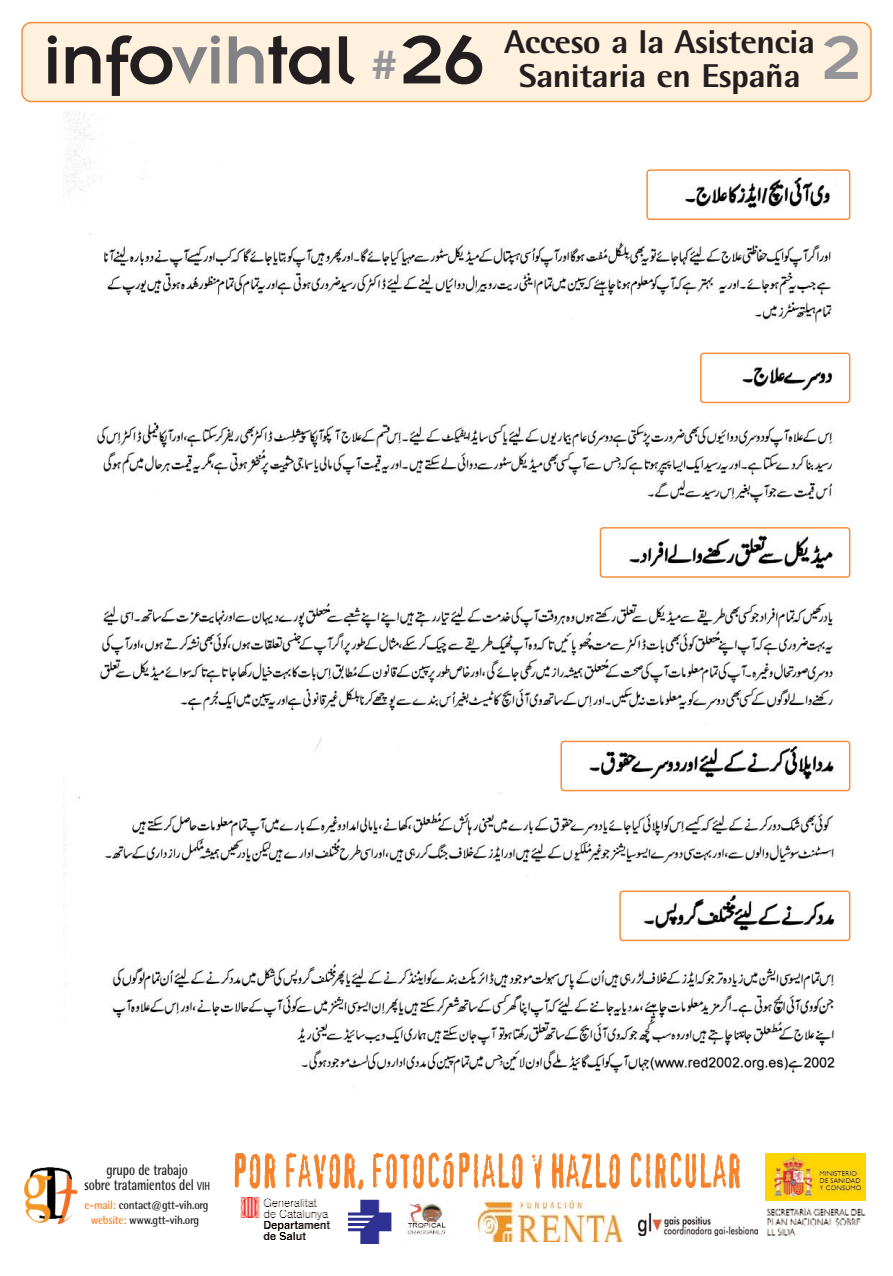
<style>
.page{position:relative;width:893px;height:1276px;background:#fff}
.page>*{position:absolute;margin:0;border:0;box-sizing:border-box;transform-origin:0 0}
.t1{font:75px "Insignia A";letter-spacing:-.015em;color:#231f20;scale:1.05 1}
.t2{font:67.5px "Insignia A";color:#939598;scale:1.05 1}
.t3{font:45px "Confidential";color:#f5822a;scale:.67 1}
.t4{font:800 33px "Rotis Semi Sans";letter-spacing:-.015em;color:#231f20;scale:1.05 1}
.t5{font:700 15.6px/15px "Rotis Semi Sans";letter-spacing:-.01em;color:#231f20;text-align:center;scale:.77 1}
.t6{font:700 12px/15px "Rotis Semi Sans";letter-spacing:-.02em;color:#231f20;text-align:center;scale:.91 1}
.s1{color:#808285}
.s2{font-size:45px;color:#939598}
.s3{font-size:11.7px}
.s4{color:#f5822a}
</style>
<div class="page">
<img style="left:64px;top:111px;width:774px;height:977px">
<div style="left:21px;top:22px;width:851px;height:80px;background:#fff1de"></div>
<img style="left:638px;top:1213px;width:119px;height:22px">
<svg style="left:646px;top:169px;width:204px;height:51px"></svg>
<svg style="left:700px;top:352px;width:150px;height:51px"></svg>
<svg style="left:600px;top:527px;width:250px;height:51px"></svg>
<svg style="left:560px;top:740px;width:290px;height:51px"></svg>
<svg style="left:619px;top:890px;width:231px;height:51px"></svg>
<img style="left:240px;top:1197px;width:91px;height:43px">
<img style="left:349px;top:1199px;width:97px;height:44px">
<img style="left:479px;top:1200px;width:144px;height:41px">
<img style="left:24px;top:1167px;width:54px;height:58px">
<img style="left:765px;top:1153px;width:100px;height:47px">
<img style="left:766px;top:1207px;width:99px;height:29px">
<h1 class="t1" style="left:43px;top:36px;width:423px">info<span class="s1">vih</span>tal <span class="s2">#</span>26</h1>
<h3 class="t4" style="left:504px;top:30px;width:298px">Acceso a la Asistencia</h3>
<h3 class="t4" style="left:519px;top:65px;width:270px">Sanitaria en España</h3>
<h2 class="t2" style="left:822px;top:37px;width:39px">2</h2>
<h3 class="t5" style="left:84px;top:1163px;width:165px">grupo de trabajo<br>sobre tratamientos del <span class="s3">VIH</span></h3>
<p class="t6" style="left:85px;top:1199px;width:138px"><span class="s4">e-mail:</span> contact@gtt-vih.org <span class="s4">website:</span> www.gtt-vih.org</p>
<h3 class="t3" style="left:232px;top:1145px;width:762px">POR FAVOR, FOTOCÓPIALO Y HAZLO CIRCULAR</h3>
</div>
